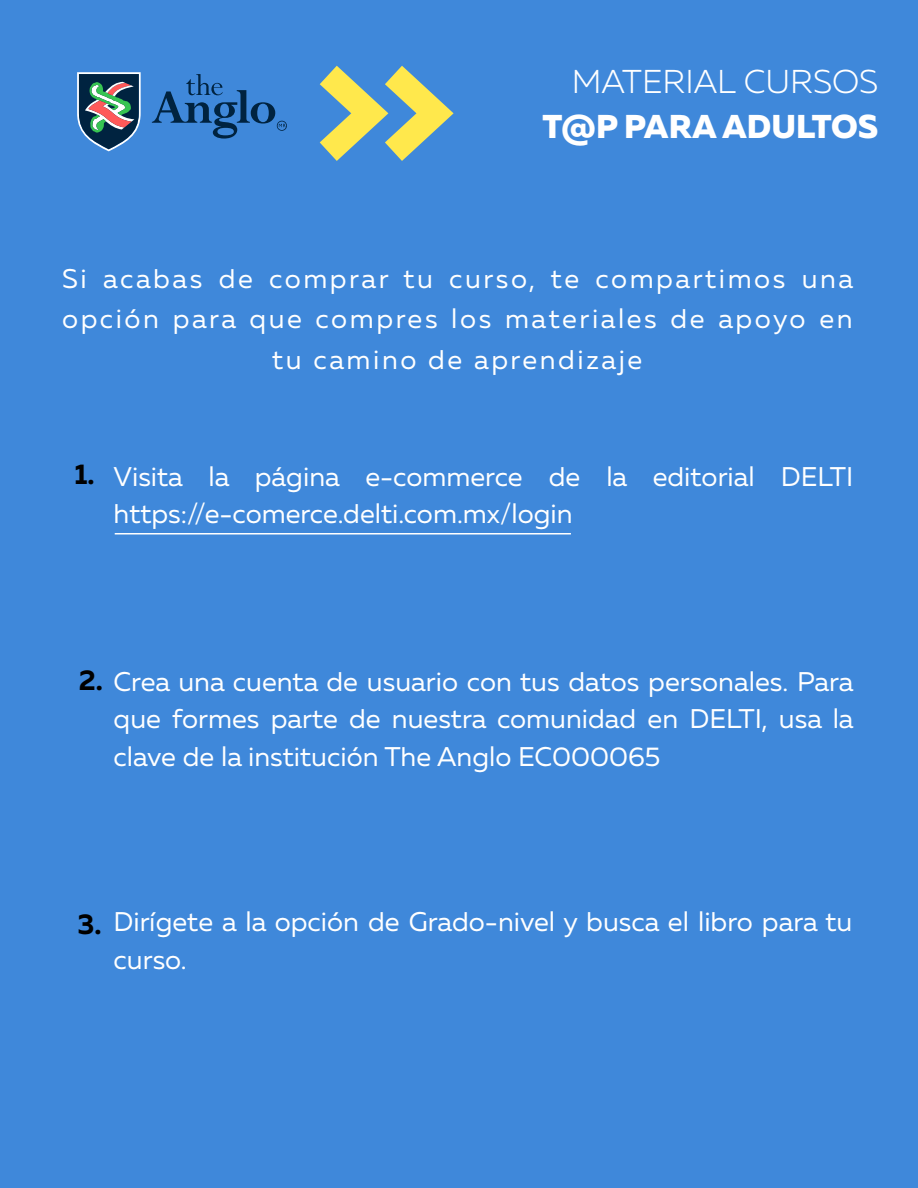
<style>
.page{position:relative;width:918px;height:1188px;background:#3f88da}
.page>*{position:absolute;margin:0;border:0;box-sizing:border-box;transform-origin:0 0}
.t1{font:300 33px "Muller";color:#fff}
.t2{font:800 33px "Muller";color:#fff}
.t3{font:700 28.5px "Muller";color:#000}
.t4{font:27px/37.5px "Muller";color:#fff}
.t5{font:27px/40.5px "Muller";letter-spacing:.095em;color:#fff;text-align:center}
.s1{font-weight:700;font-size:28.5px;color:#000}
</style>
<div class="page">
<svg style="left:77px;top:72px;width:64px;height:79px;background:#546e7d"></svg>
<svg style="left:152px;top:74px;width:135px;height:65px"></svg>
<svg style="left:320px;top:66px;width:134px;height:95px"></svg>
<hr style="left:115px;top:533px;width:456px;height:2px;background:#fff">
<p class="t1" style="left:572px;top:62px;width:308px">MATERIAL CURSOS</p>
<p class="t2" style="left:543px;top:106px;width:337px">T@P PARA ADULTOS</p>
<p class="t5" style="left:62px;top:258px;width:793px">Si acabas de comprar tu curso, te compartimos una opción para que compres los materiales de apoyo en tu camino de aprendizaje</p>
<p class="t3" style="left:74px;top:456px;width:22px">1.</p>
<p class="t4" style="left:114px;top:457px;width:741px">Visita la página e-commerce de la editorial DELTI https://e-comerce.delti.com.mx/login</p>
<p class="t4" style="left:114px;top:662px;width:741px;text-align:justify;text-indent:-35px"><span class="s1">2.</span> Crea una cuenta de usuario con tus datos personales. Para que formes parte de nuestra comunidad en DELTI, usa la clave de la institución The Anglo EC000065</p>
<p class="t3" style="left:77px;top:906px;width:26px">3.</p>
<p class="t4" style="left:114px;top:903px;width:740px">Dirígete a la opción de Grado-nivel y busca el libro para tu curso.</p>
</div>
